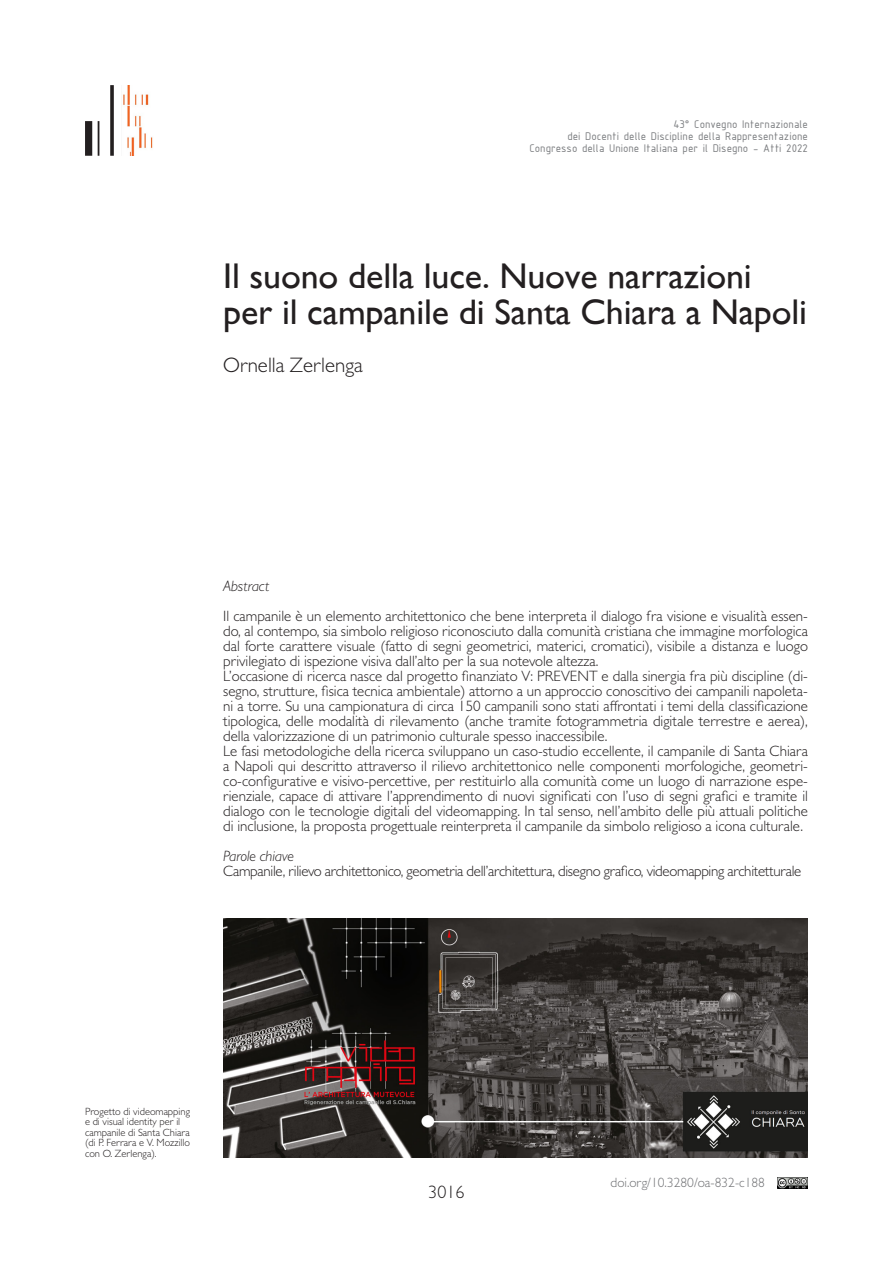
<style>
.page{position:relative;width:893px;height:1263px;background:#fff}
.page>*{position:absolute;margin:0;border:0;box-sizing:border-box;transform-origin:0 0}
.t1{font:36px/36px "Gill Sans";letter-spacing:-.005em;color:#231f20}
.t2{font:300 21px "Gill Sans";color:#231f20}
.t3{font:300 18px "Gill Sans";color:#231f20}
.t4{font:300 15px/15px "Gill Sans";color:#231f20;text-align:justify}
.t5{font:300 15px "Gill Sans";letter-spacing:-.02em;color:#231f20}
.t6{font:italic 300 15px "Gill Sans";color:#231f20}
.t7{font:300 13.5px "Gill Sans";color:#717275}
.t8{font:12px/12px "ISOCPEUR";color:#7a7c7f;text-align:right}
.t9{font:300 10.5px/10.5px "Gill Sans";color:#231f20}
</style>
<div class="page">
<img style="left:778px;top:1178px;width:30px;height:10px">
<svg style="left:110px;top:85px;width:4px;height:71px"></svg>
<svg style="left:98px;top:121px;width:1px;height:35px"></svg>
<svg style="left:85px;top:121px;width:7px;height:35px"></svg>
<img style="left:121px;top:85px;width:32px;height:71px">
<img style="left:223px;top:918px;width:585px;height:239px">
<p class="t8" style="left:529px;top:118px;width:280px">43° Convegno Internazionale<br>dei Docenti delle Discipline della Rappresentazione<br>Congresso della Unione Italiana per il Disegno - Atti 2022</p>
<p class="t1" style="left:223px;top:258px;width:585px">Il suono della luce. Nuove narrazioni per il campanile di Santa Chiara a Napoli</p>
<p class="t2" style="left:223px;top:352px;width:141px">Ornella Zerlenga</p>
<p class="t6" style="left:223px;top:577px;width:48px">Abstract</p>
<p class="t4" style="left:223px;top:608px;width:586px">Il campanile è un elemento architettonico che bene interpreta il dialogo fra visione e visualità essen&shy;do, al contempo, sia simbolo religioso riconosciuto dalla comunità cristiana che immagine morfologica dal forte carattere visuale (fatto di segni geometrici, materici, cromatici), visibile a distanza e luogo privilegiato di ispezione visiva dall’alto per la sua notevole altezza.</p>
<p class="t4" style="left:223px;top:668px;width:586px">L’occasione di ricerca nasce dal progetto finanziato V: PREVENT e dalla sinergia fra più discipline (di&shy;segno, strutture, fisica tecnica ambientale) attorno a un approccio conoscitivo dei campanili napoleta&shy;ni a torre. Su una campionatura di circa 150 campanili sono stati affrontati i temi della classificazione tipologica, delle modalità di rilevamento (anche tramite fotogrammetria digitale terrestre e aerea), della valorizzazione di un patrimonio culturale spesso inaccessibile.</p>
<p class="t4" style="left:223px;top:743px;width:586px">Le fasi metodologiche della ricerca sviluppano un caso-studio eccellente, il campanile di Santa Chiara a Napoli qui descritto attraverso il rilievo architettonico nelle componenti morfologiche, geometri&shy;co-configurative e visivo-percettive, per restituirlo alla comunità come un luogo di narrazione espe&shy;rienziale, capace di attivare l’apprendimento di nuovi significati con l’uso di segni grafici e tramite il dialogo con le tecnologie digitali del videomapping. In tal senso, nell’ambito delle più attuali politiche di inclusione, la proposta progettuale reinterpreta il campanile da simbolo religioso a icona culturale.</p>
<p class="t6" style="left:223px;top:847px;width:72px">Parole chiave</p>
<p class="t5" style="left:223px;top:862px;width:580px">Campanile, rilievo architettonico, geometria dell’architettura, disegno grafico, videomapping architetturale</p>
<p class="t9" style="left:85px;top:1106px;width:107px">Progetto di videomapping e di visual identity per il campanile di Santa Chiara (di P. Ferrara e V. Mozzillo con O. Zerlenga).</p>
<p class="t3" style="left:428px;top:1181px;width:37px">3016</p>
<p class="t7" style="left:611px;top:1175px;width:156px">doi.org/10.3280/oa-832-c188</p>
</div>
